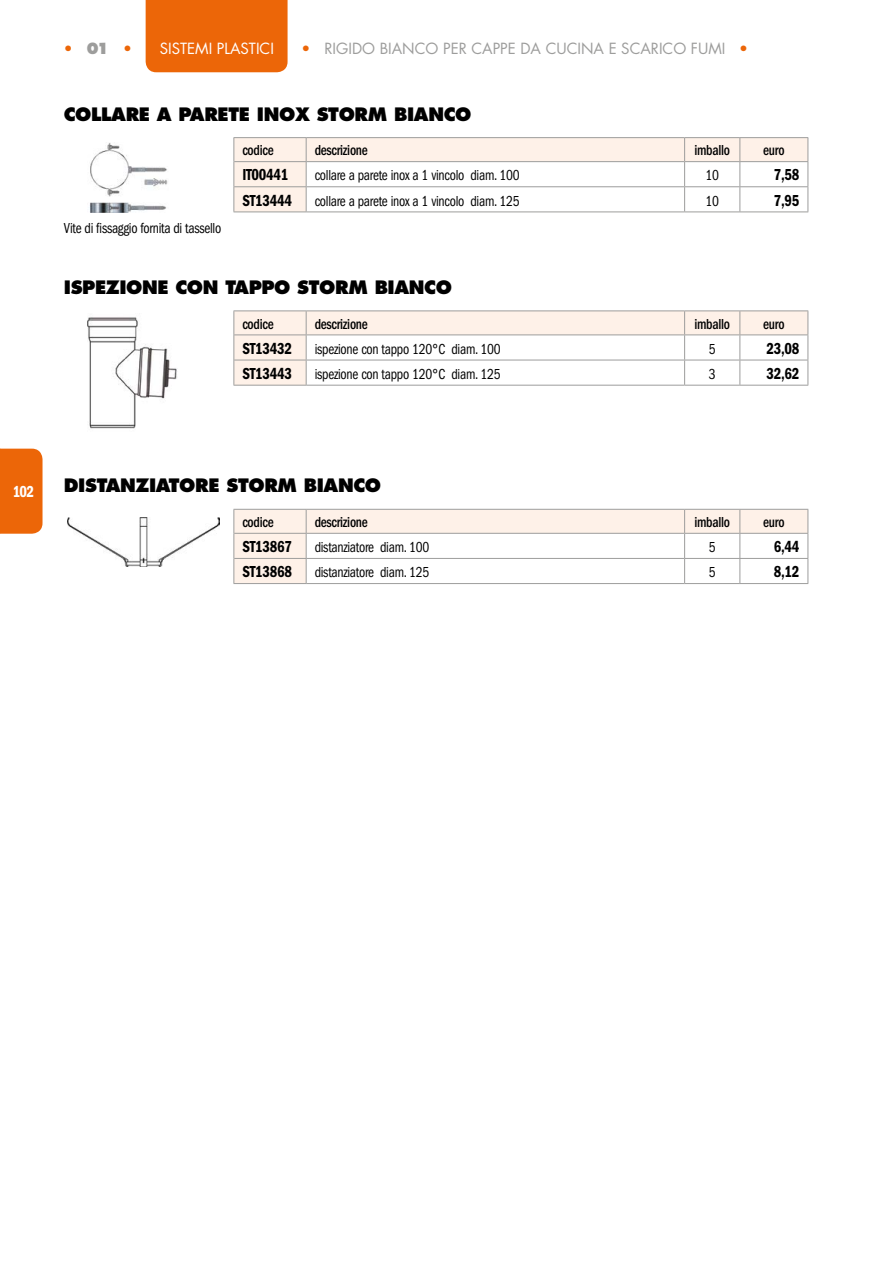
<style>
.page{position:relative;width:893px;height:1263px;background:#fff}
.page>*{position:absolute;margin:0;border:0;box-sizing:border-box;transform-origin:0 0}
.t1{font:800 18px "Futura";letter-spacing:-.02em;color:#000}
.t2{font:600 condensed 16.5px "Franklin Gothic";letter-spacing:-.02em;color:#000;scale:.9 1}
.t3{font:600 condensed 16.5px "Franklin Gothic";color:#fff;scale:.9 1}
.t4{font:condensed 15px "Franklin Gothic";letter-spacing:-.02em;color:#000;scale:.9 1}
.t5{font:500 condensed 15px "Franklin Gothic";letter-spacing:-.02em;color:#000;scale:.9 1}
.t6{font:15px "Futura";color:#9d9d9c}
.t7{font:15px "Futura";color:#fff}
.t8{font:15px "Futura";color:#ec6608}
.s1{font-weight:800;color:#9d9d9c}
.s2{color:#ec6608}
</style>
<div class="page">
<div style="left:146px;top:1px;width:142px;height:71px;background:#ec6608"></div>
<hr style="left:146px;top:0;width:142px;height:1px;background:#ec6608">
<div style="left:0;top:449px;width:43px;height:85px;background:#ec6608"></div>
<svg style="left:234px;top:138px;width:574px;height:445px"></svg>
<hr style="left:306px;top:186px;width:379px;height:1px;background:#9d9d9c">
<hr style="left:306px;top:360px;width:379px;height:1px;background:#9d9d9c">
<hr style="left:306px;top:558px;width:379px;height:1px;background:#9d9d9c">
<svg style="left:233px;top:311px;width:1px;height:74px"></svg>
<svg style="left:233px;top:510px;width:1px;height:73px"></svg>
<hr style="left:234px;top:186px;width:72px;height:1px;background:#9d9d9c">
<hr style="left:685px;top:186px;width:55px;height:1px;background:#9d9d9c">
<hr style="left:740px;top:186px;width:68px;height:1px;background:#9d9d9c">
<hr style="left:234px;top:360px;width:72px;height:1px;background:#9d9d9c">
<hr style="left:685px;top:360px;width:55px;height:1px;background:#9d9d9c">
<hr style="left:740px;top:360px;width:68px;height:1px;background:#9d9d9c">
<hr style="left:234px;top:558px;width:72px;height:1px;background:#9d9d9c">
<hr style="left:685px;top:558px;width:55px;height:1px;background:#9d9d9c">
<hr style="left:740px;top:558px;width:68px;height:1px;background:#9d9d9c">
<hr style="left:233px;top:385px;width:73px;height:1px;background:#9d9d9c">
<hr style="left:685px;top:385px;width:55px;height:1px;background:#9d9d9c">
<hr style="left:233px;top:212px;width:73px;height:1px;background:#9d9d9c">
<hr style="left:306px;top:212px;width:379px;height:1px;background:#9d9d9c">
<hr style="left:685px;top:212px;width:55px;height:1px;background:#9d9d9c">
<hr style="left:740px;top:212px;width:68px;height:1px;background:#9d9d9c">
<hr style="left:233px;top:583px;width:73px;height:1px;background:#9d9d9c">
<hr style="left:685px;top:583px;width:55px;height:1px;background:#9d9d9c">
<hr style="left:306px;top:161px;width:379px;height:1px;background:#9d9d9c">
<svg style="left:306px;top:138px;width:1px;height:74px"></svg>
<svg style="left:684px;top:138px;width:1px;height:74px"></svg>
<hr style="left:740px;top:161px;width:68px;height:1px;background:#9d9d9c">
<svg style="left:739px;top:138px;width:1px;height:74px"></svg>
<hr style="left:740px;top:334px;width:68px;height:1px;background:#9d9d9c">
<svg style="left:739px;top:311px;width:1px;height:74px"></svg>
<hr style="left:740px;top:385px;width:68px;height:1px;background:#9d9d9c">
<hr style="left:740px;top:533px;width:68px;height:1px;background:#9d9d9c">
<svg style="left:739px;top:510px;width:1px;height:73px"></svg>
<hr style="left:740px;top:583px;width:68px;height:1px;background:#9d9d9c">
<hr style="left:306px;top:334px;width:379px;height:1px;background:#9d9d9c">
<svg style="left:306px;top:311px;width:1px;height:74px"></svg>
<svg style="left:684px;top:311px;width:1px;height:74px"></svg>
<hr style="left:306px;top:385px;width:379px;height:1px;background:#9d9d9c">
<hr style="left:306px;top:533px;width:379px;height:1px;background:#9d9d9c">
<svg style="left:306px;top:510px;width:1px;height:73px"></svg>
<svg style="left:684px;top:510px;width:1px;height:73px"></svg>
<hr style="left:306px;top:583px;width:379px;height:1px;background:#9d9d9c">
<svg style="left:233px;top:138px;width:1px;height:74px"></svg>
<hr style="left:233px;top:137px;width:73px;height:1px;background:#9d9d9c">
<hr style="left:306px;top:137px;width:379px;height:1px;background:#9d9d9c">
<hr style="left:685px;top:137px;width:55px;height:1px;background:#9d9d9c">
<hr style="left:740px;top:137px;width:68px;height:1px;background:#9d9d9c">
<hr style="left:233px;top:310px;width:73px;height:1px;background:#9d9d9c">
<hr style="left:306px;top:310px;width:379px;height:1px;background:#9d9d9c">
<hr style="left:685px;top:310px;width:55px;height:1px;background:#9d9d9c">
<hr style="left:740px;top:310px;width:68px;height:1px;background:#9d9d9c">
<hr style="left:233px;top:509px;width:73px;height:1px;background:#9d9d9c">
<hr style="left:306px;top:509px;width:379px;height:1px;background:#9d9d9c">
<hr style="left:685px;top:509px;width:55px;height:1px;background:#9d9d9c">
<hr style="left:740px;top:509px;width:68px;height:1px;background:#9d9d9c">
<svg style="left:807px;top:138px;width:1px;height:74px"></svg>
<hr style="left:234px;top:161px;width:72px;height:1px;background:#9d9d9c">
<hr style="left:685px;top:161px;width:55px;height:1px;background:#9d9d9c">
<svg style="left:807px;top:311px;width:1px;height:74px"></svg>
<hr style="left:234px;top:334px;width:72px;height:1px;background:#9d9d9c">
<hr style="left:685px;top:334px;width:55px;height:1px;background:#9d9d9c">
<svg style="left:807px;top:510px;width:1px;height:73px"></svg>
<hr style="left:234px;top:533px;width:72px;height:1px;background:#9d9d9c">
<hr style="left:685px;top:533px;width:55px;height:1px;background:#9d9d9c">
<img style="left:90px;top:143px;width:78px;height:69px">
<img style="left:87px;top:317px;width:90px;height:112px">
<img style="left:67px;top:517px;width:153px;height:49px">
<p class="t8" style="left:64px;top:39px;width:70px">• <span class="s1">01</span> •</p>
<p class="t7" style="left:160px;top:39px;width:116px">SISTEMI PLASTICI</p>
<p class="t6" style="left:302px;top:39px;width:448px"><span class="s2">•</span> RIGIDO BIANCO PER CAPPE DA CUCINA E SCARICO FUMI <span class="s2">•</span></p>
<p class="t1" style="left:64px;top:102px;width:409px">COLLARE A PARETE INOX STORM BIANCO</p>
<p class="t4" style="left:64px;top:220px;width:176px">Vite di fissaggio fornita di tassello</p>
<p class="t5" style="left:242px;top:142px;width:36px">codice</p>
<p class="t5" style="left:315px;top:142px;width:61px">descrizione</p>
<p class="t5" style="left:694px;top:142px;width:41px">imballo</p>
<p class="t5" style="left:763px;top:142px;width:25px">euro</p>
<p class="t2" style="left:242px;top:165px;width:53px">IT00441</p>
<p class="t4" style="left:315px;top:167px;width:229px">collare a parete inox a 1 vincolo diam. 100</p>
<p class="t4" style="left:705px;top:167px;width:17px">10</p>
<p class="t2" style="left:774px;top:165px;width:30px">7,58</p>
<p class="t2" style="left:242px;top:191px;width:57px">ST13444</p>
<p class="t4" style="left:315px;top:192px;width:229px">collare a parete inox a 1 vincolo diam. 125</p>
<p class="t4" style="left:705px;top:192px;width:17px">10</p>
<p class="t2" style="left:774px;top:191px;width:30px">7,95</p>
<p class="t1" style="left:64px;top:276px;width:390px">ISPEZIONE CON TAPPO STORM BIANCO</p>
<p class="t5" style="left:242px;top:315px;width:36px">codice</p>
<p class="t5" style="left:315px;top:315px;width:61px">descrizione</p>
<p class="t5" style="left:694px;top:315px;width:41px">imballo</p>
<p class="t5" style="left:763px;top:315px;width:25px">euro</p>
<p class="t2" style="left:242px;top:339px;width:57px">ST13432</p>
<p class="t4" style="left:315px;top:340px;width:208px">ispezione con tappo 120°C diam. 100</p>
<p class="t4" style="left:709px;top:340px;width:9px">5</p>
<p class="t2" style="left:766px;top:339px;width:38px">23,08</p>
<p class="t2" style="left:242px;top:364px;width:57px">ST13443</p>
<p class="t4" style="left:315px;top:365px;width:208px">ispezione con tappo 120°C diam. 125</p>
<p class="t4" style="left:709px;top:365px;width:9px">3</p>
<p class="t2" style="left:766px;top:364px;width:38px">32,62</p>
<p class="t3" style="left:13px;top:482px;width:25px">102</p>
<p class="t1" style="left:64px;top:474px;width:319px">DISTANZIATORE STORM BIANCO</p>
<p class="t5" style="left:242px;top:513px;width:36px">codice</p>
<p class="t5" style="left:315px;top:513px;width:61px">descrizione</p>
<p class="t5" style="left:694px;top:513px;width:41px">imballo</p>
<p class="t5" style="left:763px;top:513px;width:25px">euro</p>
<p class="t2" style="left:242px;top:537px;width:57px">ST13867</p>
<p class="t4" style="left:315px;top:539px;width:129px">distanziatore diam. 100</p>
<p class="t4" style="left:709px;top:539px;width:9px">5</p>
<p class="t2" style="left:774px;top:537px;width:30px">6,44</p>
<p class="t2" style="left:242px;top:562px;width:57px">ST13868</p>
<p class="t4" style="left:315px;top:564px;width:129px">distanziatore diam. 125</p>
<p class="t4" style="left:709px;top:564px;width:9px">5</p>
<p class="t2" style="left:774px;top:562px;width:30px">8,12</p>
</div>
